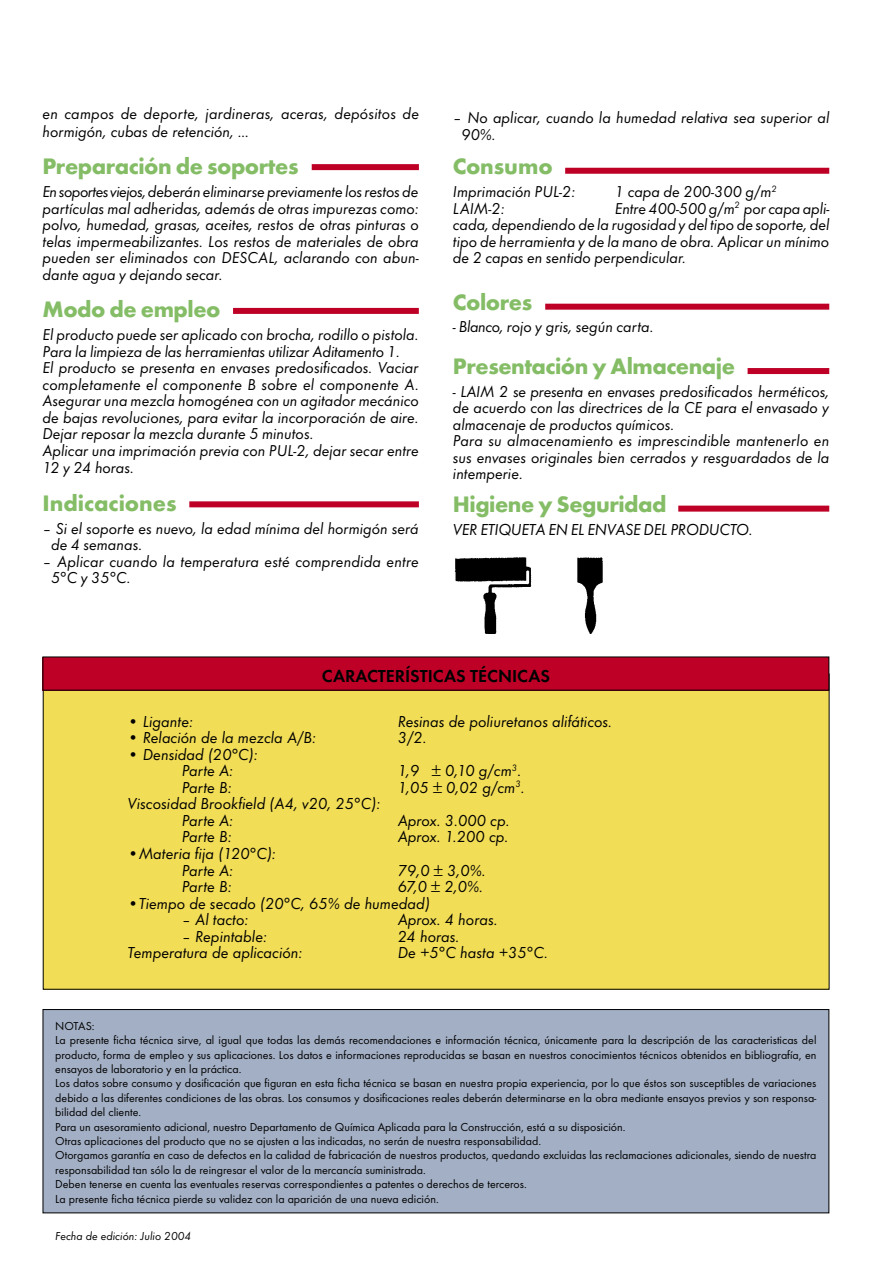
<style>
.page{position:relative;width:893px;height:1263px;background:#fff}
.page>*{position:absolute;margin:0;border:0;box-sizing:border-box;transform-origin:0 0}
.t1{font:700 23.25px "Futura T";letter-spacing:-.02em;color:#84bd66}
.t2{font:700 23.25px "Futura T";color:#84bd66}
.t3{font:600 18px "Futura T";color:#000}
.t4{font:italic 16.5px/16.5px "Futura T";color:#000}
.t5{font:italic 16.5px "Futura T";letter-spacing:-.02em;color:#000}
.t6{font:italic 16.35px/16.5px "Futura T";color:#000}
.t7{font:12px/14.4px "Futura T";color:#000}
.t8{font:italic 12px "Futura T";color:#000}
</style>
<div class="page">
<div style="left:43px;top:1009px;width:786px;height:204px;background:#a3afc4"></div>
<div style="left:43px;top:1009px;width:786px;height:204px;border:1px solid #000"></div>
<img style="left:455px;top:557px;width:148px;height:77px">
<div style="left:678px;top:506px;width:151px;height:6px;background:#be0027"></div>
<div style="left:565px;top:168px;width:264px;height:6px;background:#be0027"></div>
<div style="left:233px;top:308px;width:186px;height:6px;background:#be0027"></div>
<div style="left:748px;top:368px;width:81px;height:6px;background:#be0027"></div>
<div style="left:189px;top:501px;width:230px;height:6px;background:#be0027"></div>
<div style="left:312px;top:164px;width:107px;height:6px;background:#be0027"></div>
<div style="left:545px;top:304px;width:284px;height:6px;background:#be0027"></div>
<div style="left:43px;top:674px;width:786px;height:315px;background:#f2dd57"></div>
<div style="left:43px;top:657px;width:786px;height:33px;background:#be0027"></div>
<p class="t6" style="left:43px;top:105px;width:378px;line-height:17.7px">en campos de deporte, jardineras, aceras, depósitos de hormigón, cubas de retención, …</p>
<h1 class="t1" style="left:43px;top:153px;width:257px">Preparación de soportes</h1>
<p class="t6" style="left:43px;top:183px;width:378px;text-align:justify">En soportes viejos, deberán eliminarse previamente los restos de partículas mal adheridas, además de otras impurezas como: polvo, humedad, grasas, aceites, restos de otras pinturas o telas impermeabilizantes. Los restos de materiales de obra pueden ser eliminados con DESCAL, aclarando con abun&shy;dante agua y dejando secar.</p>
<h1 class="t1" style="left:43px;top:296px;width:180px">Modo de empleo</h1>
<p class="t6" style="left:43px;top:326px;width:378px">El producto puede ser aplicado con brocha, rodillo o pistola.<br>Para la limpieza de las herramientas utilizar Aditamento 1.<br>El producto se presenta en envases predosificados. Vaciar completamente el componente B sobre el componente A.<br>Asegurar una mezcla homogénea con un agitador mecánico de bajas revoluciones, para evitar la incorporación de aire.<br>Dejar reposar la mezcla durante 5 minutos.<br>Aplicar una imprimación previa con PUL-2, dejar secar entre 12 y 24 horas.</p>
<h1 class="t2" style="left:43px;top:489px;width:136px">Indicaciones</h1>
<p class="t6" style="left:51px;top:520px;width:369px;text-indent:-8px">– Si el soporte es nuevo, la edad mínima del hormigón será de 4 semanas.</p>
<p class="t6" style="left:51px;top:553px;width:369px;text-indent:-8px">– Aplicar cuando la temperatura esté comprendida entre<br>5°C y 35°C.</p>
<p class="t6" style="left:461px;top:109px;width:370px;line-height:17.1px;text-indent:-8px">– No aplicar, cuando la humedad relativa sea superior al<br>90%.</p>
<h1 class="t2" style="left:453px;top:152px;width:101px">Consumo</h1>
<p class="t6" style="left:453px;top:183px;width:124px">Imprimación PUL-2:</p>
<p class="t6" style="left:615px;top:183px;width:164px">1 capa de 200-300 g/m<sup>2</sup></p>
<p class="t6" style="left:453px;top:200px;width:53px">LAIM-2:</p>
<p class="t6" style="left:453px;top:200px;width:378px;text-align:justify;text-indent:162px">Entre 400-500 g/m<sup>2</sup> por capa apli&shy;cada, dependiendo de la rugosidad y del tipo de soporte, del tipo de herramienta y de la mano de obra. Aplicar un mínimo de 2 capas en sentido perpendicular.</p>
<h1 class="t1" style="left:453px;top:288px;width:81px">Colores</h1>
<p class="t6" style="left:453px;top:319px;width:202px">- Blanco, rojo y gris, según carta.</p>
<h1 class="t1" style="left:453px;top:352px;width:284px">Presentación y Almacenaje</h1>
<p class="t6" style="left:453px;top:383px;width:378px">- LAIM 2 se presenta en envases predosificados herméticos, de acuerdo con las directrices de la CE para el envasado y almacenaje de productos químicos.<br>Para su almacenamiento es imprescindible mantenerlo en sus envases originales bien cerrados y resguardados de la intemperie.</p>
<h1 class="t1" style="left:453px;top:491px;width:215px">Higiene y Seguridad</h1>
<p class="t5" style="left:453px;top:520px;width:301px">VER ETIQUETA EN EL ENVASE DEL PRODUCTO.</p>
<p class="t3" style="left:322px;top:666px;width:230px">CARACTERÍSTICAS TÉCNICAS</p>
<p class="t4" style="left:128px;top:713px;width:67px">• Ligante:</p>
<p class="t4" style="left:398px;top:713px;width:216px">Resinas de poliuretanos alifáticos.</p>
<p class="t4" style="left:128px;top:730px;width:190px">• Relación de la mezcla A/B:</p>
<p class="t4" style="left:398px;top:730px;width:31px">3/2.</p>
<p class="t4" style="left:182px;top:746px;width:78px;text-indent:-54px">• Densidad (20°C):<br>Parte A:</p>
<p class="t4" style="left:398px;top:763px;width:125px">1,9 ± 0,10 g/cm<sup>3</sup>.</p>
<p class="t4" style="left:182px;top:779px;width:52px">Parte B:</p>
<p class="t4" style="left:398px;top:779px;width:129px">1,05 ± 0,02 g/cm<sup>3</sup>.</p>
<p class="t4" style="left:182px;top:796px;width:200px;text-indent:-54px">Viscosidad Brookfield (A4, v20, 25°C):<br>Parte A:</p>
<p class="t4" style="left:398px;top:812px;width:114px">Aprox. 3.000 cp.</p>
<p class="t4" style="left:182px;top:829px;width:52px">Parte B:</p>
<p class="t4" style="left:398px;top:829px;width:112px">Aprox. 1.200 cp.</p>
<p class="t4" style="left:182px;top:845px;width:96px;text-indent:-54px">•Materia fija (120°C):<br>Parte A:</p>
<p class="t4" style="left:398px;top:862px;width:90px">79,0 ± 3,0%.</p>
<p class="t4" style="left:182px;top:878px;width:52px">Parte B:</p>
<p class="t4" style="left:398px;top:878px;width:87px">67,0 ± 2,0%.</p>
<p class="t4" style="left:128px;top:895px;width:304px">•Tiempo de secado (20°C, 65% de humedad)</p>
<p class="t4" style="left:182px;top:911px;width:68px">– Al tacto:</p>
<p class="t4" style="left:398px;top:911px;width:101px">Aprox. 4 horas.</p>
<p class="t4" style="left:182px;top:928px;width:87px">– Repintable:</p>
<p class="t4" style="left:398px;top:928px;width:63px">24 horas.</p>
<p class="t4" style="left:128px;top:944px;width:176px">Temperatura de aplicación:</p>
<p class="t4" style="left:398px;top:944px;width:152px">De +5°C hasta +35°C.</p>
<p class="t7" style="left:55px;top:1018px;width:763px">NOTAS:<br>La presente ficha técnica sirve, al igual que todas las demás recomendaciones e información técnica, únicamente para la descripción de las caracteristicas del producto, forma de empleo y sus aplicaciones. Los datos e informaciones reproducidas se basan en nuestros conocimientos técnicos obtenidos en bibliografía, en ensayos de laboratorio y en la práctica.<br>Los datos sobre consumo y dosificación que figuran en esta ficha técnica se basan en nuestra propia experiencia, por lo que éstos son susceptibles de variaciones debido a las diferentes condiciones de las obras. Los consumos y dosificaciones reales deberán determinarse en la obra mediante ensayos previos y son responsa&shy;bilidad del cliente.<br>Para un asesoramiento adicional, nuestro Departamento de Química Aplicada para la Construcción, está a su disposición.<br>Otras aplicaciones del producto que no se ajusten a las indicadas, no serán de nuestra responsabilidad.<br>Otorgamos garantía en caso de defectos en la calidad de fabricación de nuestros productos, quedando excluidas las reclamaciones adicionales, siendo de nuestra responsabilidad tan sólo la de reingresar el valor de la mercancía suministrada.<br>Deben tenerse en cuenta las eventuales reservas correspondientes a patentes o derechos de terceros.<br>La presente ficha técnica pierde su validez con la aparición de una nueva edición.</p>
<p class="t8" style="left:55px;top:1229px;width:138px">Fecha de edición: Julio 2004</p>
</div>
